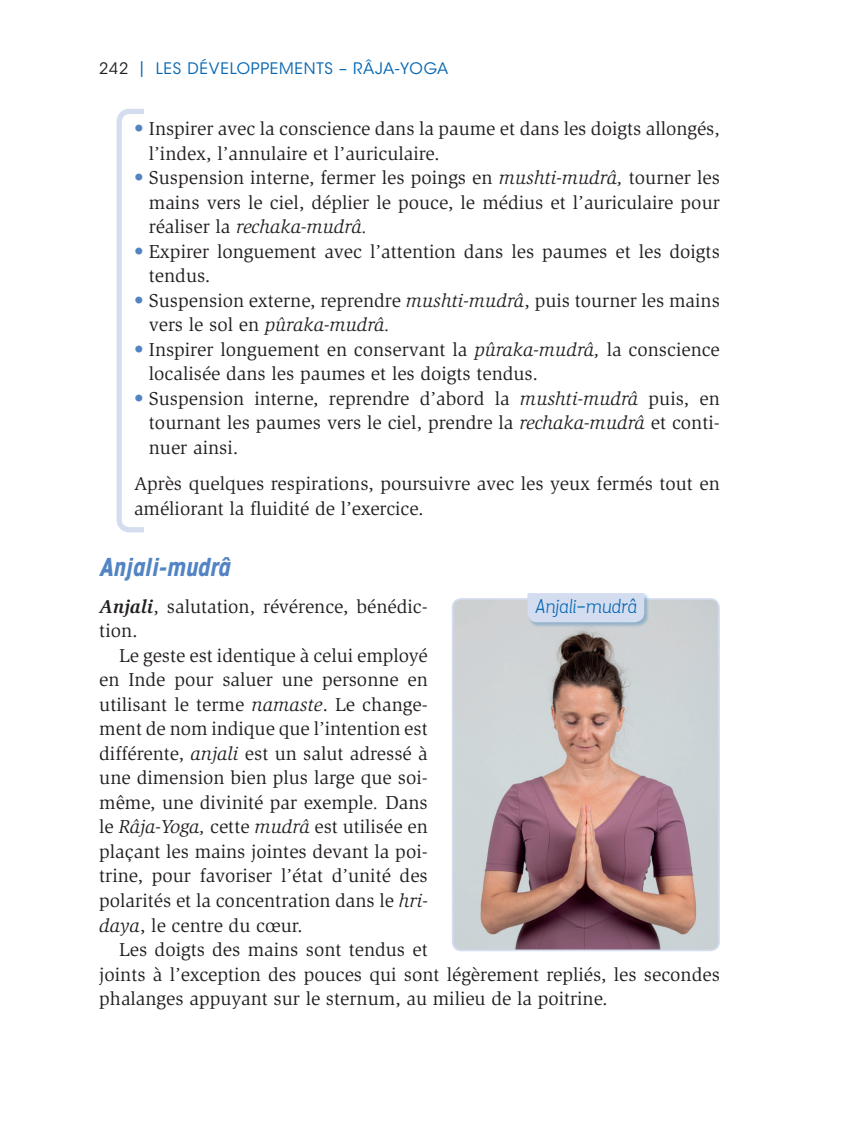
<style>
.page{position:relative;width:844px;height:1141px;background:#fff}
.page>*{position:absolute;margin:0;border:0;box-sizing:border-box;transform-origin:0 0}
.t1{font:italic 700 condensed 24.5px "ITC Avant Garde Std";color:#5284c4}
.t2{font:19.25px/24.5px "Slimbach Std";color:#231f20}
.t3{font:19.25px "Grota Sans Book Italic 11165";color:#0466b3}
.t4{font:15.75px "ITC Avant Garde Std";letter-spacing:.05em;color:#0466b3}
.s1{color:#231f20}
.s2{color:#5284c4}
.s3{font-style:italic}
.s4{font-weight:700;font-style:italic}
</style>
<div class="page">
<svg style="left:116px;top:108px;width:28px;height:425px"></svg>
<img style="left:454px;top:599px;width:264px;height:351px">
<div style="left:451px;top:598px;width:268px;height:353px;border:2px solid #d4ddef;border-radius:9px"></div>
<div style="left:527px;top:593px;width:122px;height:35px;background:#0466b3;opacity:.3"></div>
<div style="left:527px;top:593px;width:117px;height:29px;background:#d4ddef"></div>
<p class="t4" style="left:99px;top:59px;width:132px"><span class="s1">242</span> | LES DÉVELOPPE</p>
<p class="t4" style="left:279px;top:59px;width:144px">MEN TS – RÂJA-YOGA</p>
<p class="t2" style="left:149px;top:117px;width:572px;text-indent:-15px"><span class="s2">•</span> Inspirer avec la conscience dans la paume et dans les doigts allongés, l’index, l’annulaire et l’auriculaire.</p>
<p class="t2" style="left:149px;top:166px;width:572px;text-align:justify;text-indent:-15px"><span class="s2">•</span> Suspension interne, fermer les poings en <span class="s3">mushti-mudrâ,</span> tourner les mains vers le ciel, déplier le pouce, le médius et l’auriculaire pour réaliser la <span class="s3">rechaka-mudrâ.</span></p>
<p class="t2" style="left:149px;top:239px;width:572px;text-indent:-15px"><span class="s2">•</span> Expirer longuement avec l’attention dans les paumes et les doigts tendus.</p>
<p class="t2" style="left:149px;top:288px;width:572px;text-indent:-15px"><span class="s2">•</span> Suspension externe, reprendre <span class="s3">mushti-mudrâ</span>, puis tourner les mains vers le sol en <span class="s3">pûraka-mudrâ.</span></p>
<p class="t2" style="left:149px;top:337px;width:572px;text-indent:-15px"><span class="s2">•</span> Inspirer longuement en conservant la <span class="s3">pûraka-mudrâ,</span> la conscience localisée dans les paumes et les doigts tendus.</p>
<p class="t2" style="left:149px;top:386px;width:572px;text-align:justify;text-indent:-15px"><span class="s2">•</span> Suspension interne, reprendre d’abord la <span class="s3">mushti-mudrâ</span> puis, en tournant les paumes vers le ciel, prendre la <span class="s3">rechaka-mudrâ</span> et conti&shy;nuer ainsi.</p>
<p class="t2" style="left:134px;top:472px;width:587px">Après quelques respirations, poursuivre avec les yeux fermés tout en améliorant la fluidité de l’exercice.</p>
<p class="t1" style="left:99px;top:552px;width:132px">Anjali-mudrâ</p>
<p class="t2" style="left:99px;top:594px;width:330px"><span class="s4">Anjali</span>, salutation, révérence, bénédic&shy;tion.</p>
<p class="t2" style="left:99px;top:643px;width:330px;text-align:justify;text-indent:20px">Le geste est identique à celui employé en Inde pour saluer une personne en utilisant le terme <span class="s3">namaste</span>. Le change&shy;ment de nom indique que l’intention est différente, <span class="s3">anjali</span> est un salut adressé à une dimension bien plus large que soi&shy;même, une divinité par exemple<span class="s3">.</span> Dans le <span class="s3">Râja-Yoga,</span> cette <span class="s3">mudrâ</span> est utilisée en plaçant les mains jointes devant la poi&shy;trine, pour favoriser l’état d’unité des polarités et la concentration dans le <span class="s3">hri&shy;daya</span>, le centre du cœur.</p>
<p class="t2" style="left:99px;top:937px;width:622px;text-indent:20px">Les doigts des mains sont tendus et<br>joints à l’exception des pouces qui sont légèrement repliés, les secondes phalanges appuyant sur le sternum, au milieu de la poitrine.</p>
<p class="t3" style="left:534px;top:595px;width:103px">Anjali-mudrâ</p>
</div>
